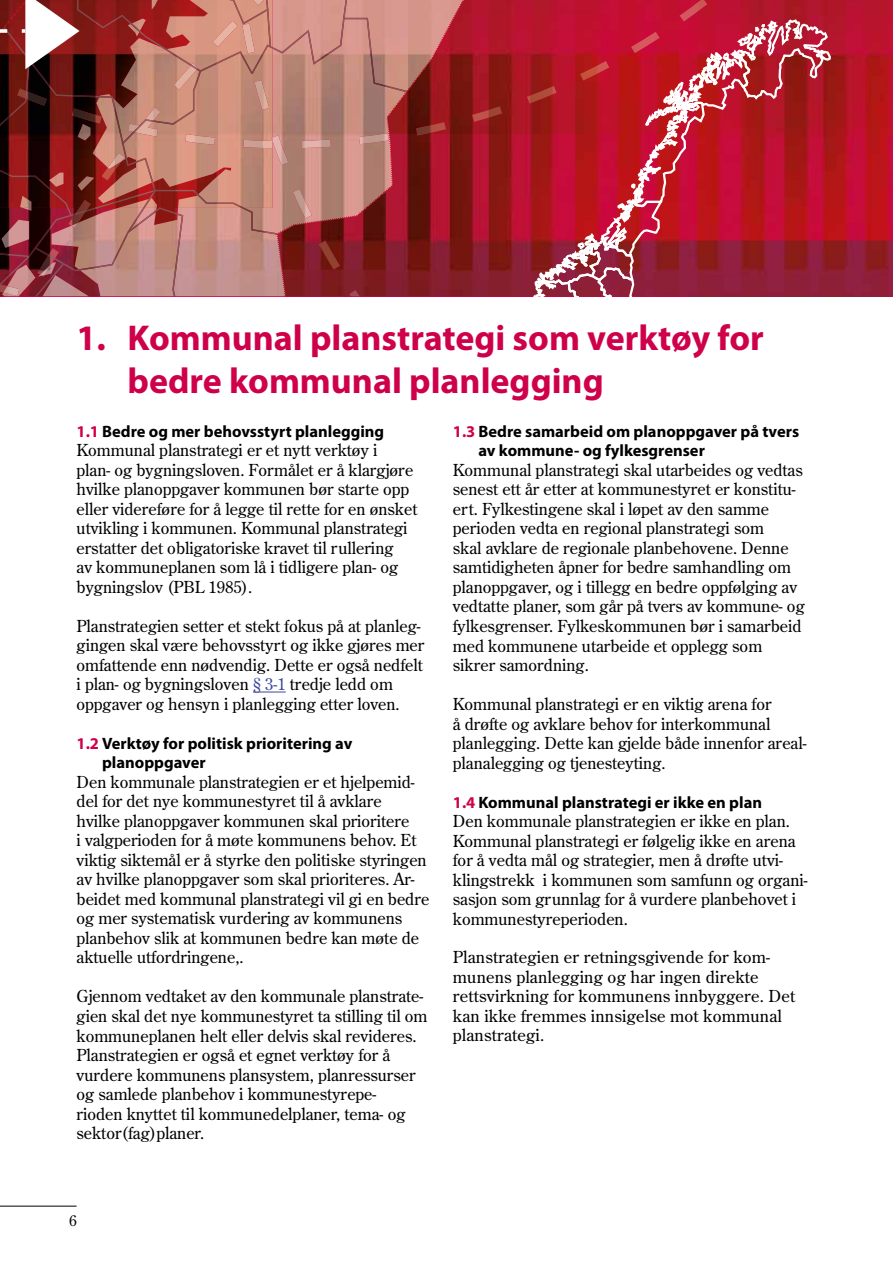
<style>
.page{position:relative;width:893px;height:1263px;background:#fff}
.page>*{position:absolute;margin:0;border:0;box-sizing:border-box;transform-origin:0 0}
.t1{font:700 36px/43.2px "Myriad Pro";color:#cf004a}
.t2{font:16.5px/19.5px "Century Old Style";color:#000}
.t3{font:700 16.5px/19.5px "Myriad Pro";color:#000}
.t4{font:15px "Century Old Style";color:#000}
.s1{color:#cf004a}
.s2{color:#3d4999}
</style>
<div class="page">
<hr style="left:0;top:1206px;width:77px;height:1px;background:#000">
<hr style="left:253px;top:692px;width:33px;height:1px;background:#3d4999">
<svg style="left:386px;top:0;width:294px;height:296px;background:#9a1625"></svg>
<img style="left:707px;top:0;width:186px;height:296px">
<img style="left:0;top:208px;width:52px;height:88px">
<img style="left:333px;top:234px;width:53px;height:27px">
<img style="left:285px;top:261px;width:101px;height:35px">
<img style="left:527px;top:86px;width:3px;height:18px">
<img style="left:680px;top:0;width:27px;height:18px">
<img style="left:472px;top:106px;width:30px;height:16px">
<img style="left:333px;top:241px;width:7px;height:28px">
<svg style="left:349px;top:290px;width:11px;height:6px"></svg>
<img style="left:0;top:0;width:22px;height:34px">
<img style="left:78px;top:190px;width:16px;height:1px">
<svg style="left:20px;top:208px;width:11px;height:3px"></svg>
<img style="left:2px;top:265px;width:33px;height:31px">
<img style="left:3px;top:286px;width:16px;height:10px">
<img style="left:43px;top:212px;width:32px;height:84px">
<img style="left:201px;top:0;width:28px;height:45px">
<img style="left:212px;top:21px;width:17px;height:24px">
<img style="left:52px;top:208px;width:23px;height:39px">
<svg style="left:71px;top:223px;width:4px;height:5px"></svg>
<img style="left:271px;top:0;width:193px;height:234px">
<img style="left:156px;top:74px;width:116px;height:134px">
<img style="left:201px;top:134px;width:14px;height:11px">
<img style="left:301px;top:139px;width:30px;height:9px">
<img style="left:359px;top:133px;width:3px;height:11px">
<img style="left:293px;top:189px;width:19px;height:29px">
<img style="left:272px;top:135px;width:16px;height:30px">
<img style="left:243px;top:137px;width:29px;height:11px">
<img style="left:254px;top:80px;width:15px;height:30px">
<img style="left:183px;top:208px;width:102px;height:88px">
<img style="left:0;top:215px;width:71px;height:42px">
<img style="left:94px;top:190px;width:49px;height:18px">
<img style="left:75px;top:208px;width:108px;height:88px">
<svg style="left:67px;top:200px;width:24px;height:17px"></svg>
<img style="left:0;top:170px;width:69px;height:38px">
<img style="left:0;top:256px;width:30px;height:29px">
<svg style="left:0;top:284px;width:7px;height:9px"></svg>
<img style="left:35px;top:247px;width:41px;height:24px">
<svg style="left:40px;top:255px;width:15px;height:8px"></svg>
<img style="left:0;top:60px;width:4px;height:66px">
<img style="left:4px;top:27px;width:152px;height:163px">
<img style="left:77px;top:0;width:124px;height:145px">
<img style="left:133px;top:119px;width:21px;height:13px">
<svg style="left:191px;top:63px;width:7px;height:7px"></svg>
<img style="left:127px;top:208px;width:151px;height:27px">
<img style="left:143px;top:190px;width:101px;height:18px">
<img style="left:272px;top:18px;width:121px;height:74px">
<img style="left:200px;top:45px;width:72px;height:29px">
<img style="left:343px;top:0;width:4px;height:19px">
<img style="left:229px;top:0;width:42px;height:47px">
<img style="left:35px;top:263px;width:29px;height:33px">
<img style="left:453px;top:0;width:12px;height:20px">
<img style="left:393px;top:17px;width:61px;height:168px">
<img style="left:362px;top:108px;width:32px;height:103px">
<img style="left:277px;top:219px;width:56px;height:69px">
<svg style="left:0;top:29px;width:15px;height:4px"></svg>
<svg style="left:22px;top:0;width:58px;height:69px"></svg>
<svg style="left:530px;top:18px;width:302px;height:278px;background:#b62739"></svg>
<h1 class="t1" style="left:128px;top:317px;width:638px;text-indent:-51px">1. Kommunal planstrategi som verktøy for bedre kommunal planlegging</h1>
<p class="t3" style="left:77px;top:422px;width:309px"><span class="s1">1.1</span> Bedre og mer behovsstyrt planlegging</p>
<p class="t2" style="left:77px;top:440px;width:342px">Kommunal planstrategi er et nytt verktøy i<br>plan- og bygningsloven. Formålet er å klargjøre hvilke planoppgaver kommunen bør starte opp eller videreføre for å legge til rette for en ønsket utvikling i kommunen. Kommunal planstrategi erstatter det obligatoriske kravet til rullering<br>av kommuneplanen som lå i tidligere plan- og bygningslov (PBL 1985).</p>
<p class="t2" style="left:77px;top:616px;width:349px">Planstrategien setter et stekt fokus på at planleg&shy;gingen skal være behovsstyrt og ikke gjøres mer omfattende enn nødvendig. Dette er også nedfelt i plan- og bygningsloven <span class="s2">§ 3-1</span> tredje ledd om oppgaver og hensyn i planlegging etter loven.</p>
<p class="t3" style="left:102px;top:734px;width:252px;text-indent:-26px"><span class="s1">1.2</span> Verktøy for politisk prioritering av planoppgaver</p>
<p class="t2" style="left:77px;top:772px;width:354px">Den kommunale planstrategien er et hjelpemid&shy;del for det nye kommunestyret til å avklare<br>hvilke planoppgaver kommunen skal prioritere<br>i valgperioden for å møte kommunens behov. Et viktig siktemål er å styrke den politiske styringen av hvilke planoppgaver som skal prioriteres. Ar&shy;beidet med kommunal planstrategi vil gi en bedre og mer systematisk vurdering av kommunens planbehov slik at kommunen bedre kan møte de aktuelle utfordringene,.</p>
<p class="t2" style="left:77px;top:986px;width:352px">Gjennom vedtaket av den kommunale planstrate&shy;gien skal det nye kommunestyret ta stilling til om kommuneplanen helt eller delvis skal revideres.<br>Planstrategien er også et egnet verktøy for å vurdere kommunens plansystem, planressurser og samlede planbehov i kommunestyrepe-<br>rioden knyttet til kommunedelplaner, tema- og sektor(fag)planer.</p>
<p class="t3" style="left:478px;top:422px;width:322px;text-indent:-26px"><span class="s1">1.3</span> Bedre samarbeid om planoppgaver på tvers av kommune- og fylkesgrenser</p>
<p class="t2" style="left:453px;top:460px;width:353px">Kommunal planstrategi skal utarbeides og vedtas senest ett år etter at kommunestyret er konstitu&shy;ert. Fylkestingene skal i løpet av den samme perioden vedta en regional planstrategi som<br>skal avklare de regionale planbehovene. Denne samtidigheten åpner for bedre samhandling om planoppgaver, og i tillegg en bedre oppfølging av vedtatte planer, som går på tvers av kommune- og fylkesgrenser. Fylkeskommunen bør i samarbeid med kommunene utarbeide et opplegg som sikrer samordning.</p>
<p class="t2" style="left:453px;top:694px;width:355px">Kommunal planstrategi er en viktig arena for<br>å drøfte og avklare behov for interkommunal planlegging. Dette kan gjelde både innenfor areal&shy;planalegging og tjenesteyting.</p>
<p class="t3" style="left:453px;top:792px;width:311px"><span class="s1">1.4</span> Kommunal planstrategi er ikke en plan</p>
<p class="t2" style="left:453px;top:811px;width:356px">Den kommunale planstrategien er ikke en plan.<br>Kommunal planstrategi er følgelig ikke en arena for å vedta mål og strategier, men å drøfte utvi&shy;klingstrekk i kommunen som samfunn og organi&shy;sasjon som grunnlag for å vurdere planbehovet i kommunestyreperioden.</p>
<p class="t2" style="left:453px;top:947px;width:344px">Planstrategien er retningsgivende for kom&shy;munens planlegging og har ingen direkte rettsvirkning for kommunens innbyggere. Det kan ikke fremmes innsigelse mot kommunal planstrategi.</p>
<p class="t4" style="left:69px;top:1211px;width:9px">6</p>
</div>
